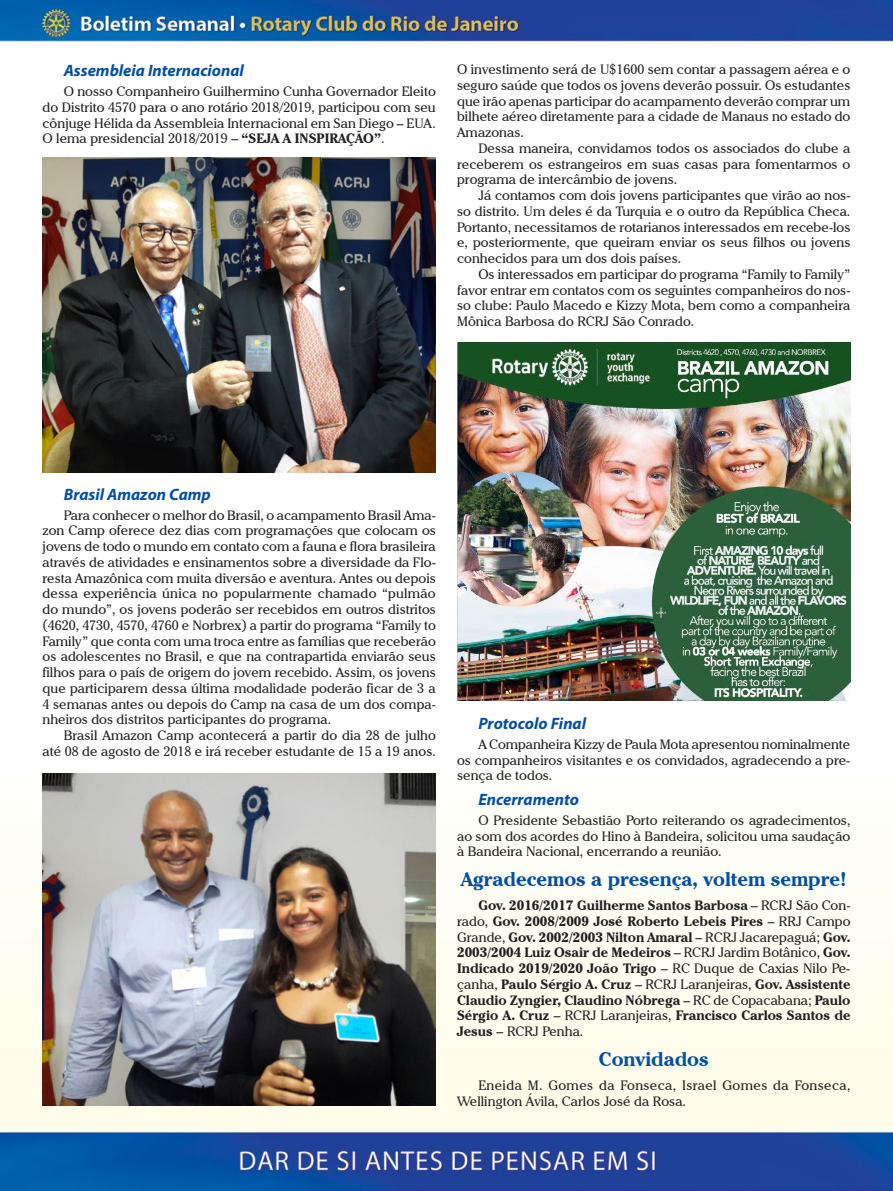
<style>
.page{position:relative;width:893px;height:1191px;background:#fff}
.page>*{position:absolute;margin:0;border:0;box-sizing:border-box;transform-origin:0 0}
.t1{font:700 19.5px "Cheltenham IT Cby BT";color:#034ea2}
.t2{font:italic 700 16.5px "Myriad Pro";color:#034ea2}
.t3{font:13.5px/15.8px "Cheltenham IT Cby BT";color:#231f20;text-align:justify}
.t4{font:700 13.5px/15.8px "Cheltenham IT Cby BT";color:#231f20;text-align:justify}
.t5{font:13.5px/15.8px "Cheltenham IT Cby BT";letter-spacing:.025em;color:#231f20}
.s1{font-weight:700}
.s2{font-weight:400}
</style>
<div class="page">
<img style="left:0;top:0;width:893px;height:1190px">
<img style="left:43px;top:158px;width:393px;height:314px">
<img style="left:43px;top:774px;width:393px;height:332px">
<img style="left:457px;top:342px;width:393px;height:359px">
<p class="t2" style="left:64px;top:61px;width:182px">Assembleia Internacional</p>
<p class="t3" style="left:43px;top:83px;width:395px;text-indent:21px">O nosso Companheiro Guilhermino Cunha Governador Eleito do Distrito 4570 para o ano rotário 2018/2019, participou com seu cônjuge Hélida da Assembleia Internacional em San Diego – EUA.<br>O lema presidencial 2018/2019 – <span class="s1">“SEJA A INSPIRAÇÃO”</span>.</p>
<p class="t3" style="left:457px;top:61px;width:395px">O investimento será de U$1600 sem contar a passagem aérea e o seguro saúde que todos os jovens deverão possuir. Os estudantes que irão apenas participar do acampamento deverão comprar um bilhete aéreo diretamente para a cidade de Manaus no estado do Amazonas.</p>
<p class="t3" style="left:457px;top:140px;width:395px;text-indent:21px">Dessa maneira, convidamos todos os associados do clube a receberem os estrangeiros em suas casas para fomentarmos o programa de intercâmbio de jovens.</p>
<p class="t3" style="left:457px;top:187px;width:395px;text-indent:21px">Já contamos com dois jovens participantes que virão ao nos&shy;so distrito. Um deles é da Turquia e o outro da República Checa.<br>Portanto, necessitamos de rotarianos interessados em recebe-los e, posteriormente, que queiram enviar os seus filhos ou jovens conhecidos para um dos dois países.</p>
<p class="t3" style="left:457px;top:266px;width:395px;text-indent:21px">Os interessados em participar do programa “Family to Family” favor entrar em contatos com os seguintes companheiros do nos&shy;so clube: Paulo Macedo e Kizzy Mota, bem como a companheira Mônica Barbosa do RCRJ São Conrado.</p>
<p class="t2" style="left:64px;top:485px;width:149px">Brasil Amazon Camp</p>
<p class="t3" style="left:43px;top:506px;width:395px;text-indent:21px">Para conhecer o melhor do Brasil, o acampamento Brasil Ama&shy;zon Camp oferece dez dias com programações que colocam os jovens de todo o mundo em contato com a fauna e flora brasileira através de atividades e ensinamentos sobre a diversidade da Flo&shy;resta Amazônica com muita diversão e aventura. Antes ou depois dessa experiência única no popularmente chamado “pulmão do mundo”, os jovens poderão ser recebidos em outros distritos (4620, 4730, 4570, 4760 e Norbrex) a partir do programa “Family to Family” que conta com uma troca entre as famílias que receberão os adolescentes no Brasil, e que na contrapartida enviarão seus filhos para o país de origem do jovem recebido. Assim, os jovens que participarem dessa última modalidade poderão ficar de 3 a 4 semanas antes ou depois do Camp na casa de um dos compa&shy;nheiros dos distritos participantes do programa.</p>
<p class="t3" style="left:43px;top:727px;width:395px;text-align:right">Brasil Amazon Camp acontecerá a partir do dia 28 de julho até 08 de agosto de 2018 e irá receber estudante de 15 a 19 anos.</p>
<p class="t2" style="left:478px;top:714px;width:109px">Protocolo Final</p>
<p class="t3" style="left:457px;top:736px;width:395px;text-indent:21px">A Companheira Kizzy de Paula Mota apresentou nominalmente os companheiros visitantes e os convidados, agradecendo a pre&shy;sença de todos.</p>
<p class="t2" style="left:478px;top:790px;width:102px">Encerramento</p>
<p class="t3" style="left:457px;top:812px;width:395px;text-indent:21px">O Presidente Sebastião Porto reiterando os agradecimentos, ao som dos acordes do Hino à Bandeira, solicitou uma saudação à Bandeira Nacional, encerrando a reunião.</p>
<h1 class="t1" style="left:461px;top:867px;width:387px">Agradecemos a presença, voltem sempre!</h1>
<p class="t4" style="left:457px;top:897px;width:395px;text-indent:21px">Gov. 2016/2017 Guilherme Santos Barbosa <span class="s2">– RCRJ São Con&shy;rado,</span> Gov. 2008/2009 José Roberto Lebeis Pires <span class="s2">– RRJ Campo Grande,</span> Gov. 2002/2003 Nilton Amaral – <span class="s2">RCRJ Jacarepaguá;</span> Gov.<br>2003/2004 Luiz Osair de Medeiros – <span class="s2">RCRJ Jardim Botânico,</span> Gov.<br>Indicado 2019/2020 João Trigo – <span class="s2">RC Duque de Caxias Nilo Pe&shy;çanha,</span> Paulo Sérgio A. Cruz – <span class="s2">RCRJ Laranjeiras,</span> Gov. Assistente Claudio Zyngier, Claudino Nóbrega – <span class="s2">RC de Copacabana;</span> Paulo Sérgio A. Cruz – <span class="s2">RCRJ Laranjeiras,</span> Francisco Carlos Santos de Jesus – <span class="s2">RCRJ Penha.</span></p>
<h1 class="t1" style="left:599px;top:1046px;width:111px">Convidados</h1>
<p class="t5" style="left:457px;top:1077px;width:395px;text-indent:21px">Eneida M. Gomes da Fonseca, Israel Gomes da Fonseca,<br>Wellington Ávila, Carlos José da Rosa.</p>
</div>
